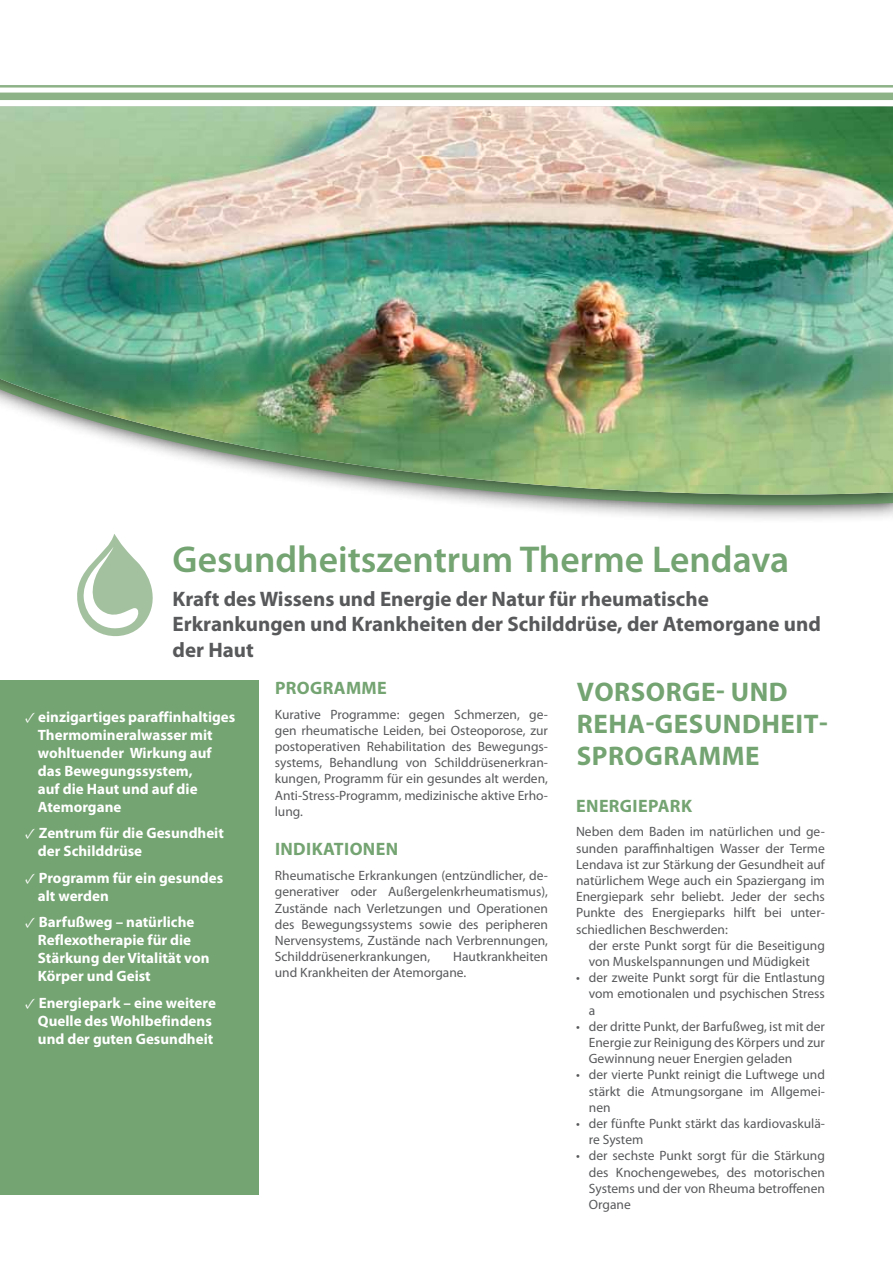
<style>
.page{position:relative;width:893px;height:1263px;background:#fff}
.page>*{position:absolute;margin:0;border:0;box-sizing:border-box;transform-origin:0 0}
.t1{font:600 37.5px "Myriad Pro";color:#74a471}
.t2{font:700 27px "Myriad Pro";letter-spacing:.02em;color:#74a471}
.t3{font:700 21px/25.2px "Myriad Pro";color:#58595b}
.t4{font:700 18px "Myriad Pro";letter-spacing:.02em;color:#74a471}
.t5{font:700 15px/18px "Myriad Pro";color:#fff}
.t6{font:13.5px/16.2px "Myriad Pro";color:#58595b;text-align:justify}
.s1{font-family:"Minion Pro";font-weight:400}
</style>
<div class="page">
<div style="left:0;top:98px;width:893px;height:426px;background:#000;opacity:.75"></div>
<div style="left:0;top:680px;width:259px;height:515px;background:#74a471"></div>
<div style="left:0;top:88px;width:893px;height:425px;background:#000;opacity:.75"></div>
<img style="left:0;top:106px;width:893px;height:390px">
<svg style="left:77px;top:534px;width:76px;height:102px"></svg>
<div style="left:0;top:71px;width:893px;height:35px;background:#fff"></div>
<hr style="left:0;top:85px;width:893px;height:3px;background:#8eb288">
<div style="left:0;top:93px;width:893px;height:7px;background:#8eb288"></div>
<h1 class="t1" style="left:173px;top:536px;width:618px">Gesundheitszentrum Therme Lendava</h1>
<h3 class="t3" style="left:173px;top:586px;width:650px">Kraft des Wissens und Energie der Natur für rheumatische<br>Erkrankungen und Krankheiten der Schilddrüse, der Atemorgane und der Haut</h3>
<h3 class="t4" style="left:275px;top:676px;width:62px">PROGRAMME</h3>
<p class="t6" style="left:275px;top:706px;width:275px">Kurative Programme: gegen Schmerzen, ge&shy;gen rheumatische Leiden, bei Osteoporose, zur postoperativen Rehabilitation des Bewegungs&shy;systems, Behandlung von Schilddrüsenerkran&shy;kungen, Programm für ein gesundes alt werden, Anti-Stress-Programm, medizinische aktive Erho&shy;lung.</p>
<h3 class="t4" style="left:275px;top:838px;width:12px">INDIKATIONEN</h3>
<p class="t6" style="left:275px;top:867px;width:275px">Rheumatische Erkrankungen (entzündlicher, de&shy;generativer oder Außergelenkrheumatismus), Zustände nach Verletzungen und Operationen des Bewegungssystems sowie des peripheren Nervensystems, Zustände nach Verbrennungen, Schilddrüsenerkrankungen,</p>
<h2 class="t2" style="left:577px;top:674px;width:36px">VORSOR</h2>
<h2 class="t2" style="left:682px;top:674px;width:68px">GE- UND</h2>
<h2 class="t2" style="left:577px;top:706px;width:18px">REHA</h2>
<h2 class="t2" style="left:646px;top:706px;width:46px">-GESUNDHEIT</h2>
<h2 class="t2" style="left:819px;top:706px;width:10px">-</h2>
<h2 class="t2" style="left:577px;top:739px;width:107px">SPROGRAMME</h2>
<p class="t5" style="left:38px;top:707px;width:199px;text-indent:-13px"><span class="s1">✓</span> einzigartiges paraffinhaltiges<br>Thermomineralwasser mit wohltuender Wirkung auf das Bewegungssystem,<br>auf die Haut und auf die<br>Atemorgane</p>
<p class="t5" style="left:38px;top:824px;width:187px;text-indent:-13px"><span class="s1">✓</span> Zentrum für die Gesundheit der Schilddrüse</p>
<p class="t5" style="left:38px;top:868px;width:187px;text-indent:-13px"><span class="s1">✓</span> Programm für ein gesundes alt werden</p>
<p class="t5" style="left:38px;top:913px;width:173px;text-indent:-13px"><span class="s1">✓</span> Barfußweg – natürliche<br>Reflexotherapie für die<br>Stärkung der Vitalität von<br>Körper und Geist</p>
<p class="t5" style="left:38px;top:993px;width:180px;text-indent:-13px"><span class="s1">✓</span> Energiepark – eine weitere<br>Quelle des Wohlbefindens und der guten Gesundheit</p>
<h3 class="t4" style="left:576px;top:794px;width:12px">ENER</h3>
<h3 class="t4" style="left:620px;top:794px;width:51px">GIEPARK</h3>
<p class="t6" style="left:576px;top:823px;width:250px">Neben dem Baden im natürlichen und ge&shy;sunden paraffinhaltigen Wasser der Terme Lendava ist zur Stärkung der Gesundheit auf natürlichem Wege auch ein Spaziergang im Energiepark sehr beliebt. Jeder der sechs Punkte des Energieparks hilft bei unter&shy;schiedlichen Beschwerden:</p>
<p class="t6" style="left:589px;top:937px;width:238px">der erste Punkt sorgt für die Beseitigung von Muskelspannungen und Müdigkeit</p>
<p class="t6" style="left:589px;top:969px;width:238px;text-indent:-13px">• der zweite Punkt sorgt für die Entlastung vom emotionalen und psychischen Stress a</p>
<p class="t6" style="left:589px;top:1018px;width:238px;text-indent:-13px">• der dritte Punkt, der Barfußweg, ist mit der Energie zur Reinigung des Körpers und zur Gewinnung neuer Energien geladen</p>
<p class="t6" style="left:589px;top:1066px;width:238px;text-indent:-13px">• der vierte Punkt reinigt die Luftwege und stärkt die Atmungsorgane im Allgemei&shy;nen</p>
<p class="t6" style="left:589px;top:1115px;width:238px;text-indent:-13px">• der fünfte Punkt stärkt das kardiovaskulä&shy;re System</p>
<p class="t6" style="left:589px;top:1147px;width:238px;text-indent:-13px">• der sechste Punkt sorgt für die Stärkung des Knochengewebes, des motorischen Systems und der von Rheuma betroffenen Organe</p>
<p class="t6" style="left:275px;top:948px;width:275px;text-indent:178px">Hautkrankheiten und Krankheiten der Atemorgane.</p>
</div>
